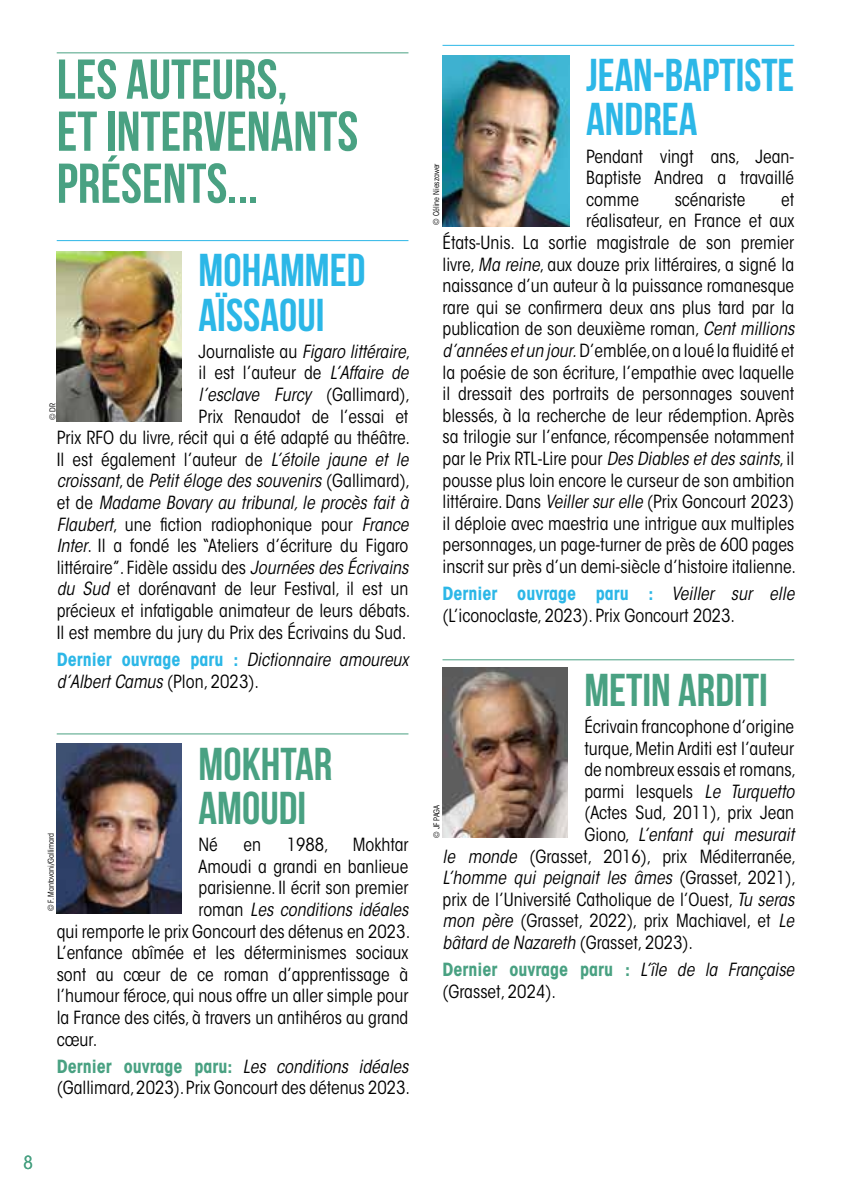
<style>
.page{position:relative;width:851px;height:1191px;background:#fff}
.page>*{position:absolute;margin:0;border:0;box-sizing:border-box;transform-origin:0 0}
.t1{font:700 56px/52px "Bebas Neue";color:#49a182}
.t2{font:700 46px/44px "Bebas Neue";color:#2cb7e7}
.t3{font:700 46px/44px "Bebas Neue";color:#49a182}
.t4{font:condensed 18px/21.6px "ITC Avant Garde Std";color:#000;text-align:right}
.t5{font:italic condensed 18px "ITC Avant Garde Std";color:#000}
.t6{font:italic condensed 18px/21.6px "ITC Avant Garde Std";color:#000}
.t7{font:700 condensed 18px/21.6px "ITC Avant Garde Std";color:#49a182}
.t8{font:condensed 18px "ITC Avant Garde Std";color:#49a182}
.t9{font:condensed 8px "ITC Avant Garde Std";color:#000}
.s1{font-style:italic}
.s2{font-weight:700;font-style:normal;color:#2cb7e7}
.s3{font-style:normal}
.s4{font-weight:700;color:#49a182}
.s5{font-weight:700;color:#2cb7e7}
.s6{font-weight:400;font-style:italic;color:#000}
.s7{font-weight:400;color:#000}
</style>
<div class="page">
<hr style="left:57px;top:52px;width:351px;height:1px;background:#49a182">
<hr style="left:57px;top:240px;width:351px;height:1px;background:#2cb7e7">
<hr style="left:57px;top:733px;width:351px;height:1px;background:#49a182">
<img style="left:57px;top:251px;width:124px;height:170px">
<img style="left:57px;top:743px;width:124px;height:170px">
<hr style="left:442px;top:45px;width:352px;height:1px;background:#2cb7e7">
<hr style="left:442px;top:659px;width:352px;height:1px;background:#49a182">
<img style="left:442px;top:56px;width:127px;height:170px">
<img style="left:442px;top:667px;width:125px;height:170px">
<h1 class="t1" style="left:57px;top:53px;width:303px">LES AUTEURS,<br>ET INTERVENANTS<br>PRÉSENTS...</h1>
<h2 class="t2" style="left:198px;top:248px;width:168px">MOHAMMED<br>AÏSSAOUI</h2>
<p class="t4" style="left:57px;top:340px;width:355px">Journaliste au <span class="s1">Figaro littéraire</span>,<br>il est l’auteur de <span class="s1">L’Affaire de<br>l’esclave Furcy</span> (Gallimard),<br>Prix Renaudot de l’essai et<br>Prix RFO du livre, récit qui a été adapté au théâtre.<br>Il est également l’auteur de <span class="s1">L’étoile jaune et le croissant</span>, de <span class="s1">Petit éloge des souvenirs</span> (Gallimard), et de <span class="s1">Madame Bovary au tribunal, le procès fait à Flaubert</span>, une fiction radiophonique pour <span class="s1">France Inter</span>. Il a fondé les “Ateliers d’écriture du Figaro littéraire”. Fidèle assidu des <span class="s1">Journées des Écrivains du Sud</span> et dorénavant de leur Festival, il est un précieux et infatigable animateur de leurs débats.<br>Il est membre du jury du Prix des Écrivains du Sud.</p>
<p class="t6" style="left:57px;top:649px;width:353px"><span class="s2">Dernier ouvrage paru :</span> Dictionnaire amoureux d’Albert Camus <span class="s3">(Plon, 2023).</span></p>
<p class="t9" style="left:48px;top:420px;width:18px;rotate:-90deg">© DR</p>
<h2 class="t3" style="left:198px;top:741px;width:135px">MOKHTAR<br>AMOUDI</h2>
<p class="t4" style="left:198px;top:834px;width:21px">Né</p>
<p class="t4" style="left:243px;top:834px;width:19px">en</p>
<p class="t4" style="left:287px;top:834px;width:44px">1988,</p>
<p class="t4" style="left:352px;top:834px;width:57px">Mokhtar</p>
<p class="t4" style="left:198px;top:855px;width:211px">Amoudi a grandi en banlieue</p>
<p class="t4" style="left:198px;top:877px;width:211px">parisienne. Il écrit son premier</p>
<p class="t5" style="left:198px;top:898px;width:215px"><span class="s3">r o m a n</span> Les conditions idéales</p>
<p class="t4" style="left:57px;top:920px;width:355px">qui remporte le prix Goncourt des détenus en 2023.</p>
<p class="t4" style="left:57px;top:942px;width:353px">L’enfance abîmée et les déterminismes sociaux</p>
<p class="t4" style="left:57px;top:963px;width:353px">sont au cœur de ce roman d’apprentissage à</p>
<p class="t4" style="left:57px;top:985px;width:353px">l’humour féroce, qui nous offre un aller simple pour</p>
<p class="t4" style="left:57px;top:1006px;width:353px">la France des cités, à travers un antihéros au grand</p>
<p class="t4" style="left:57px;top:1028px;width:42px">cœur.</p>
<p class="t4" style="left:57px;top:1055px;width:355px;text-align:left"><span class="s4">Dernier ouvrage paru:</span> <span class="s1">Les conditions idéales </span>(Gallimard, 2023). Prix Goncourt des détenus 2023.</p>
<p class="t9" style="left:46px;top:911px;width:80px;rotate:-90deg">© F. Mantovani/Gallimard</p>
<p class="t8" style="left:24px;top:1152px;width:11px">8</p>
<h2 class="t2" style="left:586px;top:53px;width:209px">JEAN-BAPTISTE<br>ANDREA</h2>
<p class="t4" style="left:586px;top:145px;width:209px;text-align:justify">Pendant vingt ans, Jean-Baptiste Andrea a travaillé comme</p>
<p class="t9" style="left:431px;top:225px;width:63px;rotate:-90deg">© Céline Nieszawer</p>
<p class="t4" style="left:674px;top:188px;width:72px">scénariste</p>
<p class="t4" style="left:442px;top:188px;width:357px">et<br>réalisateur, en France et aux<br>États-Unis. La sortie magistrale de son premier livre, <span class="s1">Ma reine</span>, aux douze prix littéraires, a signé la naissance d’un auteur à la puissance romanesque rare qui se confirmera deux ans plus tard par la publication de son deuxième roman, <span class="s1">Cent millions d’années etun jour.</span>D’emblée,on a loué la fluidité et la poésie de son écriture, l’empathie avec laquelle il dressait des portraits de personnages souvent blessés, à la recherche de leur rédemption. Après sa trilogie sur l’enfance, récompensée notamment par le Prix RTL-Lire pour <span class="s1">Des Diables etdes saints</span>, il pousse plus loin encore le curseur de son ambition littéraire. Dans <span class="s1">Veillersurelle</span> (Prix Goncourt 2023) il déploie avec maestria une intrigue aux multiples personnages, un page-turner de près de 600 pages inscrit sur près d’un demi-siècle d’histoire italienne.</p>
<p class="t4" style="left:442px;top:583px;width:353px;text-align:left"><span class="s5">Dernier ouvrage paru :</span> <span class="s1">Veiller sur elle </span>(L’iconoclaste, 2023). Prix Goncourt 2023.</p>
<h2 class="t3" style="left:584px;top:667px;width:185px">METIN ARDITI</h2>
<p class="t4" style="left:584px;top:715px;width:211px">Écrivain francophone d’origine</p>
<p class="t4" style="left:584px;top:737px;width:211px">turque, Metin Arditi est l’auteur</p>
<p class="t4" style="left:584px;top:759px;width:213px">de nombreux essais et romans,</p>
<p class="t4" style="left:584px;top:780px;width:215px">parmi lesquels <span class="s1">Le Turquetto</span></p>
<p class="t4" style="left:584px;top:802px;width:211px">(Actes Sud, 2011), prix Jean</p>
<p class="t5" style="left:584px;top:823px;width:215px"><span class="s3">G i o n o ,</span> L’enfant qui mesurait</p>
<p class="t4" style="left:442px;top:845px;width:355px"><span class="s1">le monde</span> (Grasset, 2016), prix Méditerranée,</p>
<p class="t5" style="left:442px;top:867px;width:355px">L’homme qui peignait les âmes <span class="s3">( G ra s s et, 2 0 2 1 ) ,</span></p>
<p class="t4" style="left:442px;top:888px;width:357px">prix de l’Université Catholique de l’Ouest, <span class="s1">Tu seras</span></p>
<p class="t4" style="left:442px;top:910px;width:357px"><span class="s1">mon père</span> (Grasset, 2022), prix Machiavel, et <span class="s1">Le</span></p>
<p class="t5" style="left:442px;top:931px;width:252px">bâtard de Nazareth <span class="s3">(Grasset, 2023).</span></p>
<p class="t7" style="left:442px;top:958px;width:353px">Dernier ouvrage paru : <span class="s6">L’île de la Française </span><span class="s7">(Grasset, 2024).</span></p>
<p class="t9" style="left:431px;top:838px;width:35px;rotate:-90deg">© JF PAGA</p>
</div>
